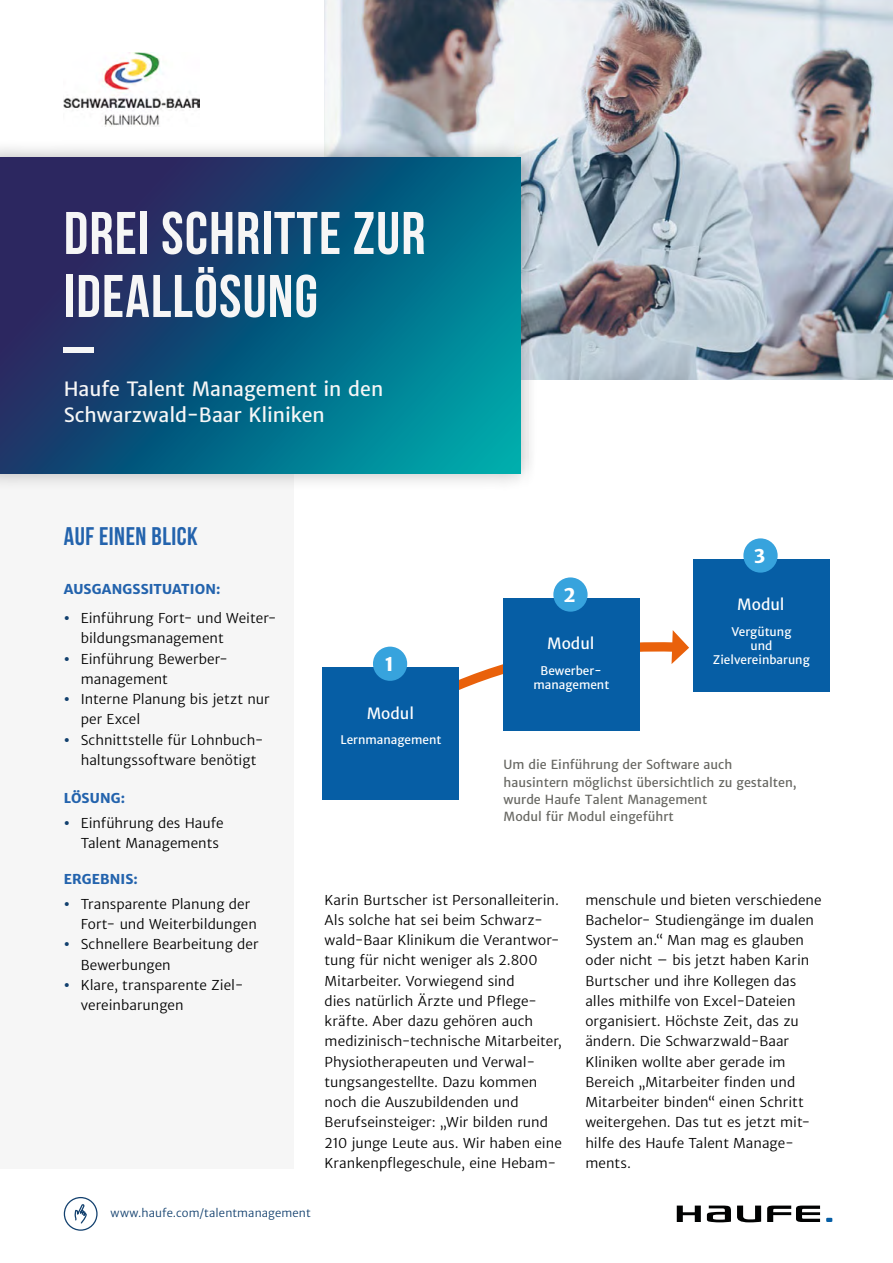
<style>
.page{position:relative;width:893px;height:1263px;background:#fff}
.page>*{position:absolute;margin:0;border:0;box-sizing:border-box;transform-origin:0 0}
.Titel_Headline{font:700 60px/63px "Bebas Neue";letter-spacing:.02em;color:#f6f6f6}
.H3_Bebas_schwarz{font:700 25.5px "Bebas Neue";letter-spacing:.02em;color:#2363ad}
.Text_9pt{font:19.5px/25.5px "Haufe Merriweather Sans";color:#f6f6f6}
.t1{font:700 18.9px "Haufe Merriweather Sans";color:#fff}
.t2{font:15.45px "Haufe Merriweather Sans";color:#fff}
.Copy_light_9pt{font:13.5px/20.2px "Haufe Merriweather Sans Lt";color:#000}
.H3_Bebas_schwarz-2{font:700 13.5px "Haufe Merriweather Sans";letter-spacing:.01em;color:#2363ad}
.Überschrift_blau{font:700 13.5px "Haufe Merriweather Sans";letter-spacing:.005em;color:#2363ad}
.t3{font:12.45px/17.1px "Haufe Merriweather Sans";color:#676762}
.t4{font:11.85px/14.1px "Haufe Merriweather Sans";color:#fff;text-align:center}
.Copy_light_9pt-2{font:11.25px "Haufe Merriweather Sans Lt";letter-spacing:.01em;color:#12406e}
</style>
<div class="page">
<img style="left:325px;top:0;width:568px;height:379px">
<div style="left:0;top:455px;width:293px;height:714px;background:#f6f6f6"></div>
<div style="left:0;top:139px;width:540px;height:353px;background:#000;opacity:.3"></div>
<svg style="left:0;top:158px;width:520px;height:315px;background:#10537a"></svg>
<svg style="left:737px;top:1205px;width:24px;height:17px"></svg>
<svg style="left:677px;top:1205px;width:24px;height:17px"></svg>
<svg style="left:767px;top:1205px;width:53px;height:17px"></svg>
<svg style="left:826px;top:1218px;width:6px;height:4px"></svg>
<svg style="left:707px;top:1205px;width:24px;height:17px"></svg>
<div style="left:64px;top:1197px;width:34px;height:34px;border:1px solid #12406e;border-radius:50%"></div>
<svg style="left:74px;top:1204px;width:13px;height:20px"></svg>
<svg style="left:373px;top:642px;width:298px;height:89px"></svg>
<svg style="left:671px;top:630px;width:18px;height:34px"></svg>
<div style="left:323px;top:667px;width:136px;height:132px;background:#065ea5"></div>
<div style="left:373px;top:647px;width:34px;height:34px;background:#37a3dd;border-radius:50%"></div>
<div style="left:503px;top:598px;width:137px;height:132px;background:#065ea5"></div>
<div style="left:553px;top:577px;width:35px;height:35px;background:#37a3dd;border-radius:50%"></div>
<div style="left:693px;top:559px;width:137px;height:132px;background:#065ea5"></div>
<div style="left:743px;top:538px;width:35px;height:35px;background:#37a3dd;border-radius:50%"></div>
<img style="left:64px;top:53px;width:136px;height:73px">
<p class="Titel_Headline" style="left:64px;top:201px;width:363px">DREI SCHRITTE ZUR<br>IDEALLÖSUNG</p>
<p class="Titel_Headline" style="left:64px;top:318px;width:31px">–</p>
<p class="Text_9pt" style="left:64px;top:377px;width:321px">Haufe Talent Management in den<br>Schwarzwald-Baar Kliniken</p>
<p class="H3_Bebas_schwarz" style="left:64px;top:523px;width:135px">AUF EINEN BLICK</p>
<p class="H3_Bebas_schwarz-2" style="left:64px;top:581px;width:158px">AUSGANGSSITUATION:</p>
<p class="Copy_light_9pt" style="left:81px;top:608px;width:197px">Einführung Fort- und Weiter&shy;bildungsmanagement</p>
<p class="Copy_light_9pt" style="left:81px;top:649px;width:149px">Einführung Bewerber&shy;management</p>
<p class="Copy_light_9pt" style="left:81px;top:689px;width:190px">Interne Planung bis jetzt nur per Excel</p>
<p class="Copy_light_9pt" style="left:81px;top:730px;width:185px">Schnittstelle für Lohnbuch&shy;haltungssoftware benötigt</p>
<p class="Überschrift_blau" style="left:64px;top:790px;width:63px">LÖSUNG:</p>
<p class="Copy_light_9pt" style="left:81px;top:813px;width:144px">Einführung des Haufe<br>Talent Managements</p>
<p class="Überschrift_blau" style="left:64px;top:871px;width:76px">ERGEBNIS:</p>
<p class="Copy_light_9pt" style="left:81px;top:894px;width:178px">Transparente Planung der<br>Fort- und Weiterbildungen</p>
<p class="Copy_light_9pt" style="left:81px;top:934px;width:179px">Schnellere Bearbeitung der<br>Bewerbungen</p>
<p class="Copy_light_9pt" style="left:81px;top:975px;width:164px">Klare, transparente Ziel&shy;vereinbarungen</p>
<p class="t1" style="left:385px;top:652px;width:11px">1</p>
<p class="t2" style="left:367px;top:703px;width:49px">Modul</p>
<p class="t4" style="left:340px;top:733px;width:103px">Lernmanagement</p>
<p class="t1" style="left:754px;top:544px;width:13px">3</p>
<p class="t2" style="left:737px;top:595px;width:49px">Modul</p>
<p class="t1" style="left:564px;top:583px;width:13px">2</p>
<p class="t2" style="left:547px;top:634px;width:49px">Modul</p>
<p class="t4" style="left:713px;top:625px;width:98px">Vergütung<br>und<br>Zielvereinbarung</p>
<p class="t4" style="left:533px;top:664px;width:78px">Bewerber&shy;management</p>
<p class="t3" style="left:504px;top:756px;width:294px">Um die Einführung der Software auch hausintern möglichst übersichtlich zu gestalten, wurde Haufe Talent Management<br>Modul für Modul eingeführt</p>
<p class="Copy_light_9pt" style="left:325px;top:890px;width:239px">Karin Burtscher ist Personalleiterin.<br>Als solche hat sei beim Schwarz&shy;wald-Baar Klinikum die Verantwor&shy;tung für nicht weniger als 2.800<br>Mitarbeiter. Vorwiegend sind<br>dies natürlich Ärzte und Pflege&shy;kräfte. Aber dazu gehören auch medizinisch-technische Mitarbeiter, Physiotherapeuten und Verwal&shy;tungsangestellte. Dazu kommen noch die Auszubildenden und Berufseinsteiger: „Wir bilden rund 210 junge Leute aus. Wir haben eine Krankenpflegeschule, eine Hebam-</p>
<p class="Copy_light_9pt" style="left:585px;top:890px;width:238px">menschule und bieten verschiedene<br>Bachelor- Studiengänge im dualen<br>System an.“ Man mag es glauben oder nicht – bis jetzt haben Karin<br>Burtscher und ihre Kollegen das alles mithilfe von Excel-Dateien organisiert. Höchste Zeit, das zu ändern. Die Schwarzwald-Baar<br>Kliniken wollte aber gerade im<br>Bereich „Mitarbeiter finden und<br>Mitarbeiter binden“ einen Schritt weitergehen. Das tut es jetzt mit&shy;hilfe des Haufe Talent Manage&shy;ments.</p>
<p class="Copy_light_9pt-2" style="left:110px;top:1206px;width:202px">www.haufe.com/talentmanagement</p>
</div>
